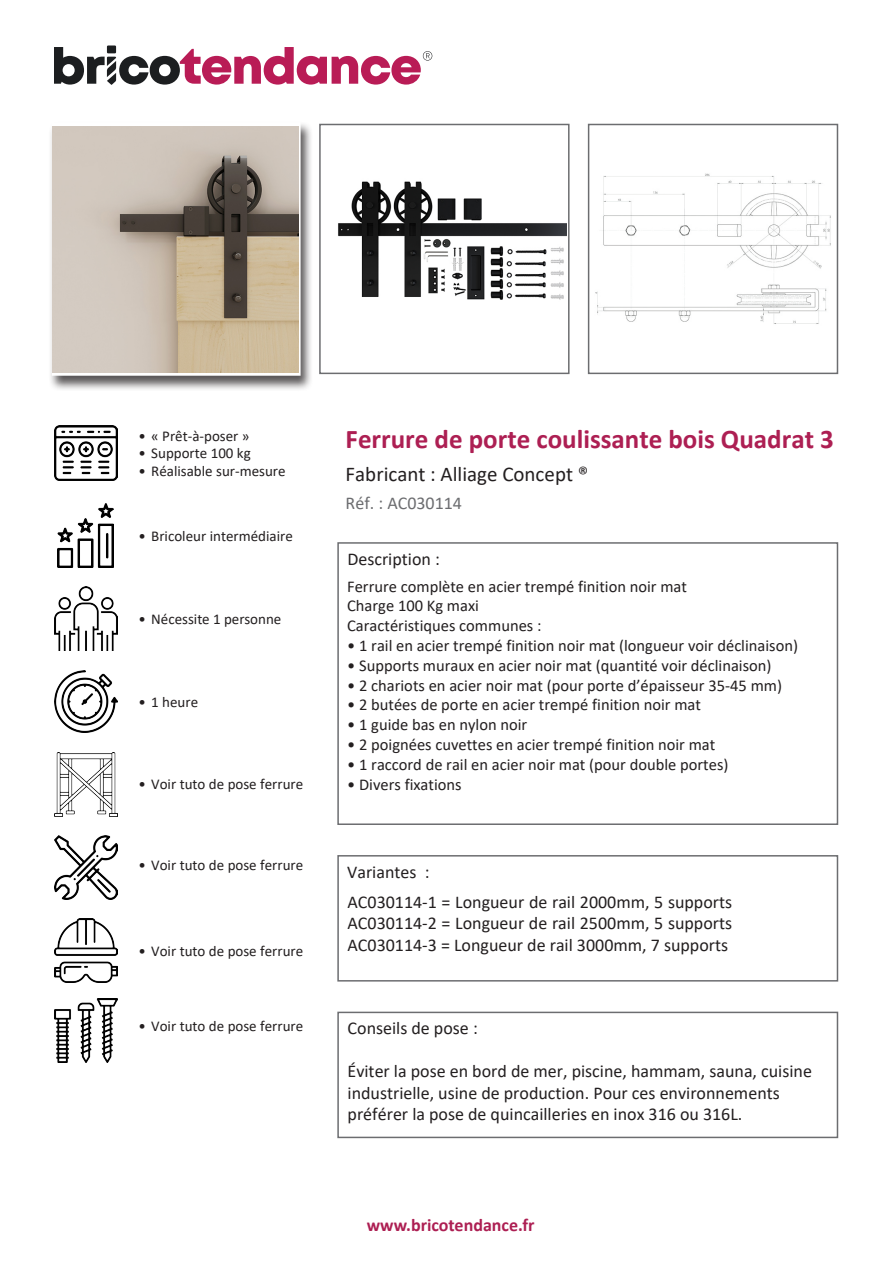
<style>
.page{position:relative;width:893px;height:1263px;background:#fff}
.page>*{position:absolute;margin:0;border:0;box-sizing:border-box;transform-origin:0 0}
.Référence{font:700 27px "Calibri";color:#ad1f53}
.Référence-2{font:21px "Calibri";color:#231f20}
.Description{font:18px/21.6px "Calibri";color:#231f20}
.site_web{font:700 18px "Calibri";color:#ad1f53}
.Référence-3{font:18px "Calibri";color:#6c6d70}
.Description-2{font:16.5px/19.8px "Calibri";color:#231f20}
.t1{font:15px "Calibri";color:#231f20}
</style>
<div class="page">
<div style="left:107px;top:45px;width:9px;height:8px;background:#1c1e20"></div>
<svg style="left:54px;top:47px;width:378px;height:38px"></svg>
<div style="left:48px;top:121px;width:265px;height:270px;background:#231f20;opacity:.75"></div>
<div style="left:52px;top:122px;width:249px;height:254px;border:4px solid #fff"></div>
<div style="left:319px;top:124px;width:251px;height:250px;border:2px solid #6c6d70"></div>
<img style="left:54px;top:426px;width:64px;height:54px">
<img style="left:58px;top:504px;width:56px;height:64px">
<img style="left:54px;top:587px;width:64px;height:64px">
<img style="left:54px;top:671px;width:64px;height:61px">
<img style="left:54px;top:753px;width:64px;height:63px">
<img style="left:54px;top:836px;width:64px;height:63px">
<img style="left:54px;top:918px;width:64px;height:64px">
<img style="left:54px;top:999px;width:64px;height:63px">
<div style="left:337px;top:542px;width:501px;height:283px;border:2px solid #6c6d70"></div>
<div style="left:337px;top:855px;width:501px;height:126px;border:2px solid #6c6d70"></div>
<div style="left:337px;top:1012px;width:501px;height:126px;border:2px solid #6c6d70"></div>
<div style="left:588px;top:124px;width:250px;height:250px;border:2px solid #6c6d70"></div>
<img style="left:52px;top:126px;width:246px;height:246px">
<img style="left:321px;top:126px;width:245px;height:245px">
<img style="left:595px;top:173px;width:236px;height:151px">
<p class="t1" style="left:138px;top:425px;width:113px">• « Prêt-à-poser »</p>
<p class="t1" style="left:138px;top:443px;width:114px">• Supporte 100 kg</p>
<p class="t1" style="left:138px;top:461px;width:149px">• Réalisable sur-mesure</p>
<p class="t1" style="left:138px;top:526px;width:156px">• Bricoleur intermédiaire</p>
<p class="t1" style="left:138px;top:609px;width:144px">• Nécessite 1 personne</p>
<p class="t1" style="left:138px;top:692px;width:61px">• 1 heure</p>
<p class="t1" style="left:138px;top:773px;width:166px">• Voir tuto de pose ferrure</p>
<p class="t1" style="left:138px;top:855px;width:166px">• Voir tuto de pose ferrure</p>
<p class="t1" style="left:138px;top:941px;width:166px">• Voir tuto de pose ferrure</p>
<p class="t1" style="left:138px;top:1016px;width:166px">• Voir tuto de pose ferrure</p>
<p class="Référence" style="left:346px;top:419px;width:490px">Ferrure de porte coulissante bois Quadrat 3</p>
<p class="Référence-2" style="left:346px;top:459px;width:244px">Fabricant : Alliage Concept ®</p>
<p class="Référence-3" style="left:346px;top:490px;width:118px">Réf. : AC030114</p>
<p class="Description" style="left:347px;top:547px;width:94px">Description :</p>
<p class="Description-2" style="left:347px;top:576px;width:341px">Ferrure complète en acier trempé finition noir mat<br>Charge 100 Kg maxi<br>Caractéristiques communes :</p>
<p class="Description-2" style="left:347px;top:635px;width:452px">• 1 rail en acier trempé finition noir mat (longueur voir déclinaison)</p>
<p class="Description-2" style="left:347px;top:655px;width:426px">• Supports muraux en acier noir mat (quantité voir déclinaison)</p>
<p class="Description-2" style="left:347px;top:675px;width:436px">• 2 chariots en acier noir mat (pour porte d’épaisseur 35-45 mm)</p>
<p class="Description-2" style="left:347px;top:694px;width:355px">• 2 butées de porte en acier trempé finition noir mat</p>
<p class="Description-2" style="left:347px;top:714px;width:182px">• 1 guide bas en nylon noir</p>
<p class="Description-2" style="left:347px;top:734px;width:370px">• 2 poignées cuvettes en acier trempé finition noir mat</p>
<p class="Description-2" style="left:347px;top:754px;width:383px">• 1 raccord de rail en acier noir mat (pour double portes)</p>
<p class="Description-2" style="left:347px;top:774px;width:116px">• Divers fixations</p>
<p class="Description" style="left:347px;top:860px;width:84px">Variantes :</p>
<p class="Description" style="left:348px;top:890px;width:386px;text-align:justify">AC030114-1 = Longueur de rail 2000mm, 5 supports AC030114-2 = Longueur de rail 2500mm, 5 supports AC030114-3 = Longueur de rail 3000mm, 7 supports</p>
<p class="Description" style="left:348px;top:1016px;width:132px">Conseils de pose :</p>
<p class="Description" style="left:348px;top:1060px;width:466px">Éviter la pose en bord de mer, piscine, hammam, sauna, cuisine industrielle, usine de production. Pour ces environnements préférer la pose de quincailleries en inox 316 ou 316L.</p>
<p class="site_web" style="left:367px;top:1212px;width:169px">www.bricotendance.fr</p>
</div>
